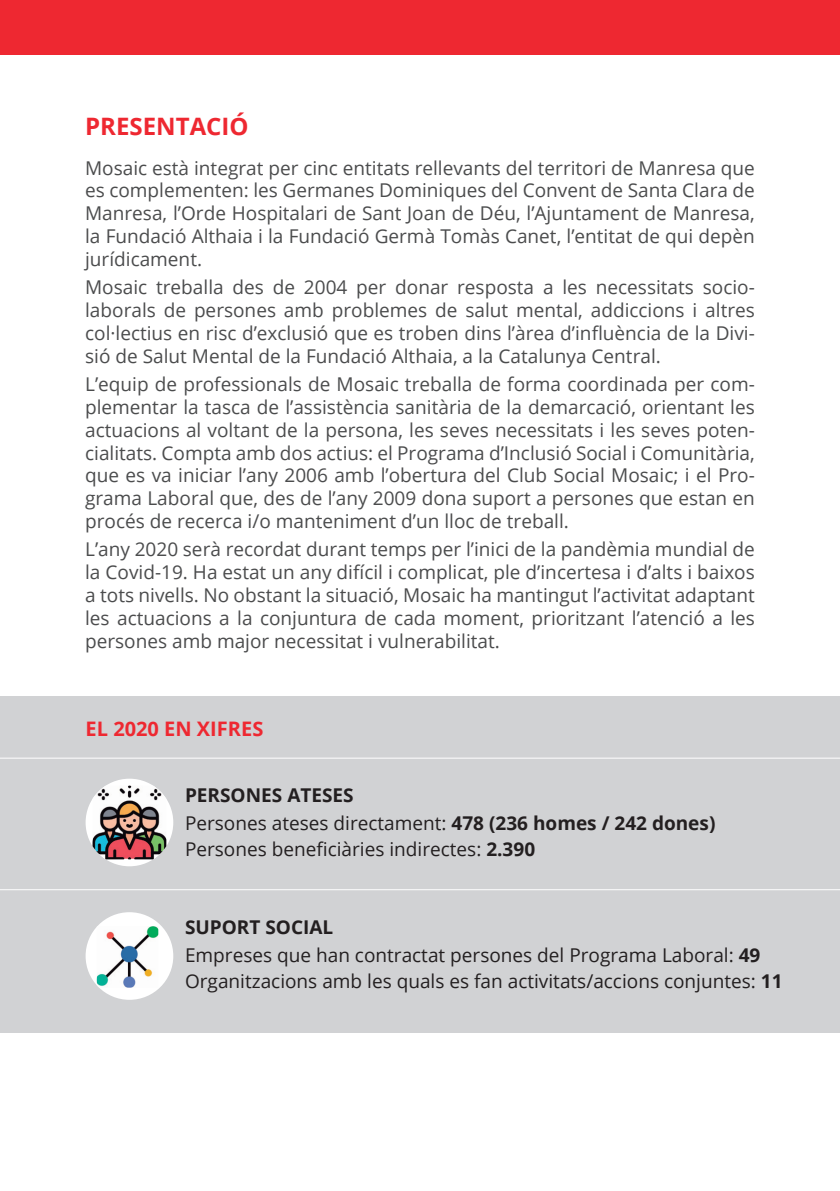
<style>
.page{position:relative;width:840px;height:1191px;background:#fff}
.page>*{position:absolute;margin:0;border:0;box-sizing:border-box;transform-origin:0 0}
.t1{font:700 24px "Open Sans";color:#ee2831}
.t2{font:700 20px "Open Sans";color:#ee2831}
.t3{font:19px/22.8px "Open Sans";color:#4b4c4d;text-align:justify}
.t4{font:19px/28.4px "Open Sans";color:#231f20}
.t5{font:700 19px/28.4px "Open Sans";color:#231f20}
.s1{font-weight:400}
.s2{font-weight:700}
</style>
<div class="page">
<div style="left:0;top:696px;width:839px;height:336px;background:#d1d2d4"></div>
<div style="left:0;top:0;width:839px;height:55px;background:#ee2831"></div>
<hr style="left:0;top:757px;width:839px;height:1px;background:#fff">
<div style="left:86px;top:778px;width:87px;height:88px;background:#fff;border-radius:50%"></div>
<img style="left:92px;top:785px;width:74px;height:74px">
<hr style="left:0;top:889px;width:839px;height:1px;background:#fff">
<div style="left:86px;top:912px;width:87px;height:87px;background:#fff;border-radius:50%"></div>
<img style="left:97px;top:926px;width:61px;height:61px">
<p class="t1" style="left:85px;top:109px;width:165px">PRESENTACIÓ</p>
<p class="t3" style="left:85px;top:156px;width:671px">Mosaic està integrat per cinc entitats rellevants del territori de Manresa que es complementen: les Germanes Dominiques del Convent de Santa Clara de Manresa, l’Orde Hospitalari de Sant Joan de Déu, l’Ajuntament de Manresa, la Fundació Althaia i la Fundació Germà Tomàs Canet, l’entitat de qui depèn jurídicament.</p>
<p class="t3" style="left:85px;top:275px;width:671px">Mosaic treballa des de 2004 per donar resposta a les necessitats socio&shy;laborals de persones amb problemes de salut mental, addiccions i altres col·lectius en risc d’exclusió que es troben dins l’àrea d’influència de la Divi&shy;sió de Salut Mental de la Fundació Althaia, a la Catalunya Central.</p>
<p class="t3" style="left:85px;top:372px;width:671px">L’equip de professionals de Mosaic treballa de forma coordinada per com&shy;plementar la tasca de l’assistència sanitària de la demarcació, orientant les actuacions al voltant de la persona, les seves necessitats i les seves poten&shy;cialitats. Compta amb dos actius: el Programa d’Inclusió Social i Comunitària, que es va iniciar l’any 2006 amb l’obertura del Club Social Mosaic; i el Pro&shy;grama Laboral que, des de l’any 2009 dona suport a persones que estan en procés de recerca i/o manteniment d’un lloc de treball.</p>
<p class="t3" style="left:85px;top:537px;width:671px">L’any 2020 serà recordat durant temps per l’inici de la pandèmia mundial de la Covid-19. Ha estat un any difícil i complicat, ple d’incertesa i d’alts i baixos a tots nivells. No obstant la situació, Mosaic ha mantingut l’activitat adaptant les actuacions a la conjuntura de cada moment, prioritzant l’atenció a les persones amb major necessitat i vulnerabilitat.</p>
<p class="t2" style="left:86px;top:714px;width:179px">EL 2020 EN XIFRES</p>
<p class="t5" style="left:185px;top:780px;width:531px">PERSONES ATESES<br><span class="s1">Persones ateses directament:</span> 478 (236 homes / 242 dones)</p>
<p class="t4" style="left:185px;top:834px;width:351px">Persones beneficiàries indirectes: <span class="s2">2.390</span></p>
<p class="t4" style="left:185px;top:912px;width:576px"><span class="s2">SUPORT SOCIAL<br></span>Empreses que han contractat persones del Programa Laboral: <span class="s2">49</span></p>
<p class="t4" style="left:185px;top:966px;width:598px">Organitzacions amb les quals es fan activitats/accions conjuntes: <span class="s2">11</span></p>
</div>
